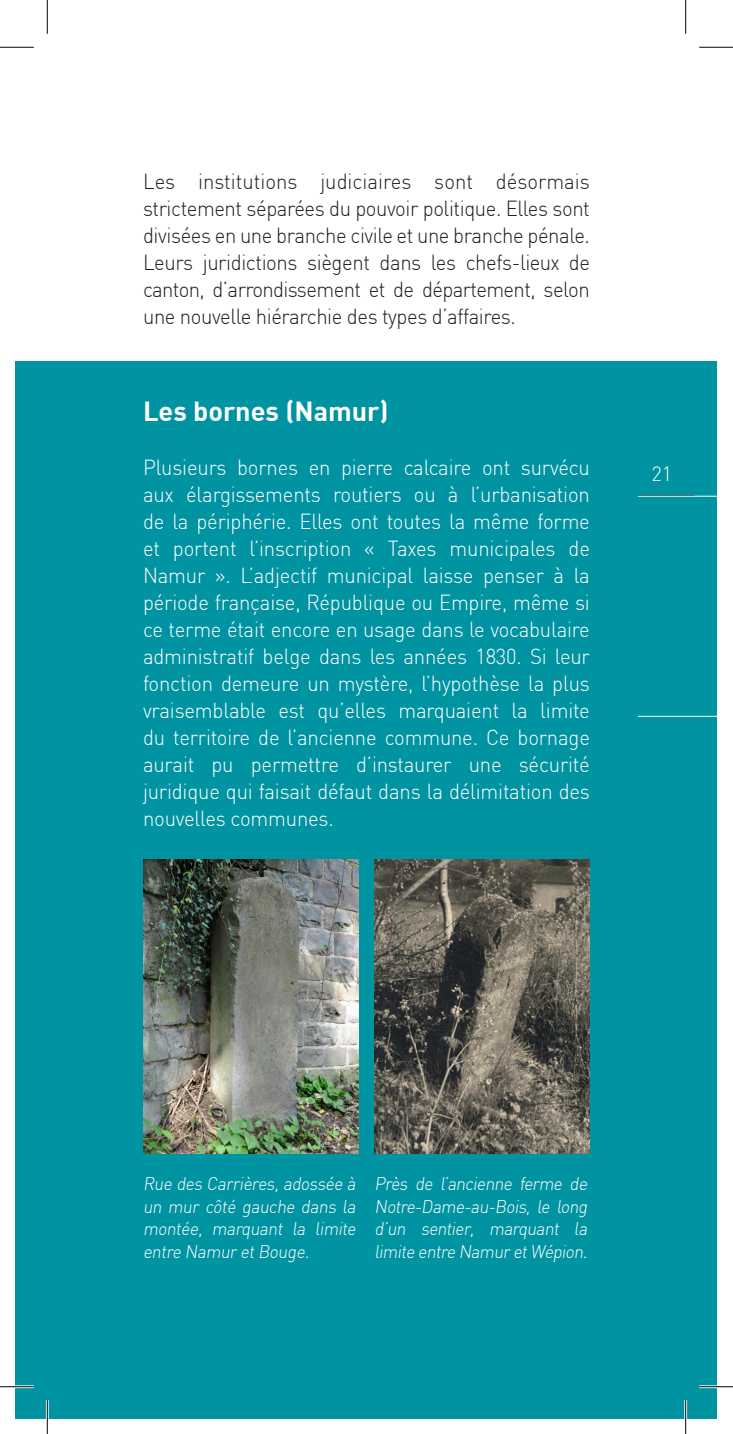
<style>
.page{position:relative;width:733px;height:1434px;background:#fff}
.page>*{position:absolute;margin:0;border:0;box-sizing:border-box;transform-origin:0 0}
.t1{font:700 27px "DIN";color:#fff}
.t2{font:300 21.38px/27px "DIN";letter-spacing:-.01em;color:#fff;text-align:justify;scale:.95 1}
.t3{font:300 21.38px/27px "DIN";letter-spacing:-.02em;color:#231f20;text-align:justify;scale:.95 1}
.t4{font:300 20.25px "DIN";color:#fff}
.t5{font:300 18px/22.5px "DIN";color:#fff;text-align:justify;scale:.95 1}
</style>
<div class="page">
<div style="left:15px;top:361px;width:701px;height:1058px;background:#0093a2"></div>
<hr style="left:637px;top:495px;width:57px;height:1px;background:#231f20">
<hr style="left:637px;top:496px;width:80px;height:1px;background:#fff">
<hr style="left:637px;top:716px;width:80px;height:1px;background:#fff">
<img style="left:143px;top:860px;width:215px;height:293px">
<img style="left:374px;top:860px;width:215px;height:293px">
<hr style="left:0;top:1385px;width:34px;height:3px;background:#fff">
<hr style="left:699px;top:1385px;width:33px;height:3px;background:#fff">
<hr style="left:46px;top:1400px;width:3px;height:34px;background:#fff">
<hr style="left:684px;top:1400px;width:2px;height:34px;background:#fff">
<hr style="left:0;top:47px;width:34px;height:1px;background:#000">
<hr style="left:699px;top:47px;width:33px;height:1px;background:#000">
<hr style="left:0;top:1386px;width:34px;height:1px;background:#000">
<hr style="left:699px;top:1386px;width:33px;height:1px;background:#000">
<hr style="left:47px;top:0;width:1px;height:34px;background:#000">
<hr style="left:47px;top:1400px;width:1px;height:34px;background:#000">
<hr style="left:685px;top:0;width:1px;height:34px;background:#000">
<hr style="left:685px;top:1400px;width:1px;height:34px;background:#000">
<p class="t3" style="left:143px;top:167px;width:472px">Les institutions judiciaires sont désormais strictement séparées du pouvoir politique. Elles sont divisées en une branche civile et une branche pénale.<br>Leurs juridictions siègent dans les chefs-lieux de canton, d’arrondissement et de département, selon une nouvelle hiérarchie des types d’affaires.</p>
<p class="t1" style="left:143px;top:394px;width:247px">Les bornes (Namur)</p>
<p class="t2" style="left:143px;top:454px;width:471px">Plusieurs bornes en pierre calcaire ont survécu aux élargissements routiers ou à l’urbanisation de la périphérie. Elles ont toutes la même forme et portent l’inscription « Taxes municipales de Namur ». L’adjectif municipal laisse penser à la période française, République ou Empire, même si ce terme était encore en usage dans le vocabulaire administratif belge dans les années 1830. Si leur fonction demeure un mystère, l’hypothèse la plus vraisemblable est qu’elles marquaient la limite du territoire de l’ancienne commune. Ce bornage aurait pu permettre d’instaurer une sécurité juridique qui faisait défaut dans la délimitation des nouvelles communes.</p>
<p class="t4" style="left:651px;top:461px;width:22px">21</p>
<p class="t5" style="left:143px;top:1172px;width:229px">Rue des Carrières, adossée à un mur côté gauche dans la montée, marquant la limite entre Namur etBouge.</p>
<p class="t5" style="left:374px;top:1172px;width:229px">Près de l’ancienne ferme de Notre-Dame-au-Bois, le long d’un sentier, marquant la limite entre NamuretWépion.</p>
</div>
